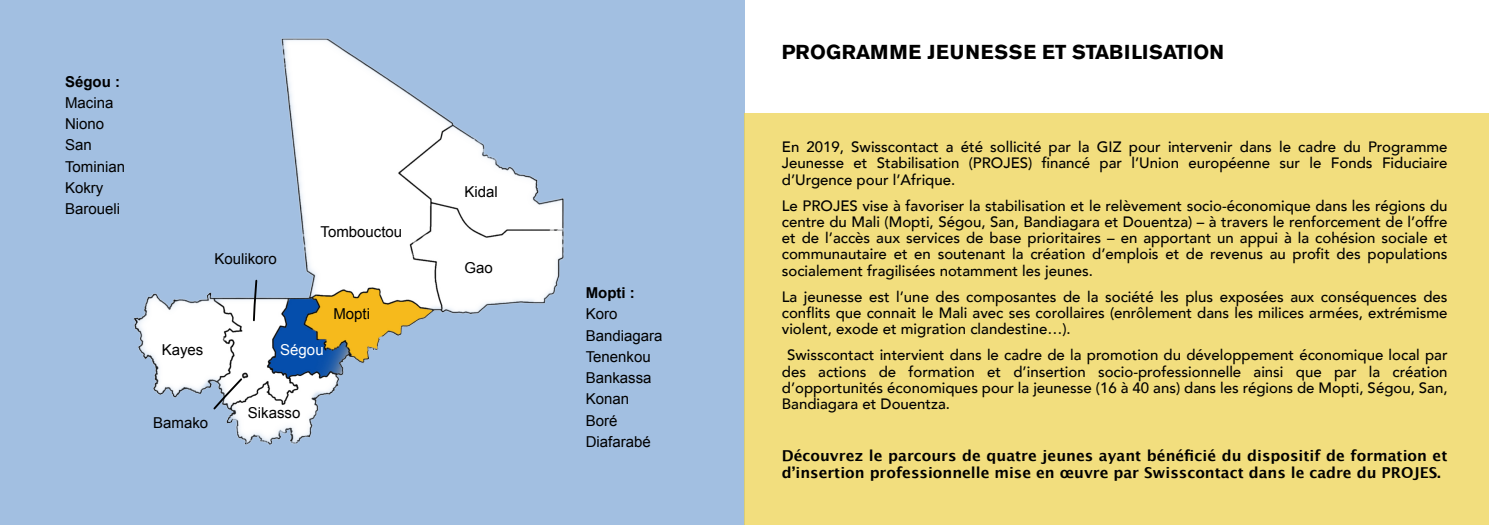
<style>
.page{position:relative;width:1489px;height:525px;background:#fff}
.page>*{position:absolute;margin:0;border:0;box-sizing:border-box;transform-origin:0 0}
.t1{font:700 20px "Akzidenz Grotesk BQ";letter-spacing:.02em;color:#000}
.t2{font:500 15px/16.2px "Avenir";color:#000;text-align:justify}
.t3{font:700 15px/16.1px "Lucida Grande";color:#000}
.t4{font:15px/21.2px "Arial";color:#000}
.t5{font:700 15px "Arial";color:#000}
.t6{font:15px "Arial";color:#fff}
</style>
<div class="page">
<div style="left:0;top:0;width:744px;height:524px;background:#a2bfe1"></div>
<div style="left:744px;top:114px;width:744px;height:410px;background:#f2de7e"></div>
<img style="left:134px;top:38px;width:430px;height:407px">
<svg style="left:252px;top:278px;width:6px;height:44px"></svg>
<svg style="left:212px;top:376px;width:32px;height:34px"></svg>
<p class="t5" style="left:65px;top:76px;width:56px">Ségou :</p>
<p class="t4" style="left:65px;top:93px;width:62px">Macina<br>Niono<br>San<br>Tominian<br>Kokry<br>Baroueli</p>
<p class="t4" style="left:214px;top:249px;width:64px">Koulikoro</p>
<p class="t4" style="left:320px;top:222px;width:83px">Tombouctou</p>
<p class="t4" style="left:162px;top:340px;width:43px">Kayes</p>
<p class="t6" style="left:280px;top:343px;width:45px">Ségou</p>
<p class="t4" style="left:333px;top:304px;width:38px">Mopti</p>
<p class="t4" style="left:153px;top:413px;width:57px">Bamako</p>
<p class="t4" style="left:248px;top:403px;width:54px">Sikasso</p>
<p class="t4" style="left:464px;top:182px;width:35px">Kidal</p>
<p class="t4" style="left:464px;top:258px;width:30px">Gao</p>
<p class="t5" style="left:585px;top:287px;width:51px">Mopti :</p>
<p class="t4" style="left:585px;top:304px;width:78px">Koro<br>Bandiagara<br>Tenenkou<br>Bankassa<br>Konan<br>Boré<br>Diafarabé</p>
<h1 class="t1" style="left:781px;top:44px;width:443px">PROGRAMME JEUNESSE ET STABILISATION</h1>
<p class="t2" style="left:781px;top:139px;width:667px">En 2019, Swisscontact a été sollicité par la GIZ pour intervenir dans le cadre du Programme Jeunesse et Stabilisation (PROJES) financé par l’Union européenne sur le Fonds Fiduciaire d’Urgence pour l’Afrique.</p>
<p class="t2" style="left:781px;top:197px;width:667px">Le PROJES vise à favoriser la stabilisation et le relèvement socio-économique dans les régions du centre du Mali (Mopti, Ségou, San, Bandiagara et Douentza) – à travers le renforcement de l’offre et de l’accès aux services de base prioritaires – en apportant un appui à la cohésion sociale et communautaire et en soutenant la création d’emplois et de revenus au profit des populations socialement fragilisées notamment les jeunes.</p>
<p class="t2" style="left:781px;top:288px;width:667px">La jeunesse est l’une des composantes de la société les plus exposées aux conséquences des conflits que connait le Mali avec ses corollaires (enrôlement dans les milices armées, extrémisme violent, exode et migration clandestine…).</p>
<p class="t2" style="left:781px;top:347px;width:667px;text-indent:5px">Swisscontact intervient dans le cadre de la promotion du développement économique local par des actions de formation et d’insertion socio-professionnelle ainsi que par la création d’opportunités économiques pour la jeunesse (16 à 40 ans) dans les régions de Mopti, Ségou, San, Bandiagara et Douentza.</p>
<p class="t3" style="left:781px;top:449px;width:667px">Découvrez le parcours de quatre jeunes ayant bénéficié du dispositif de formation et dʼinsertion professionnelle mise en œuvre par Swisscontact dans le cadre du PROJES.</p>
</div>
